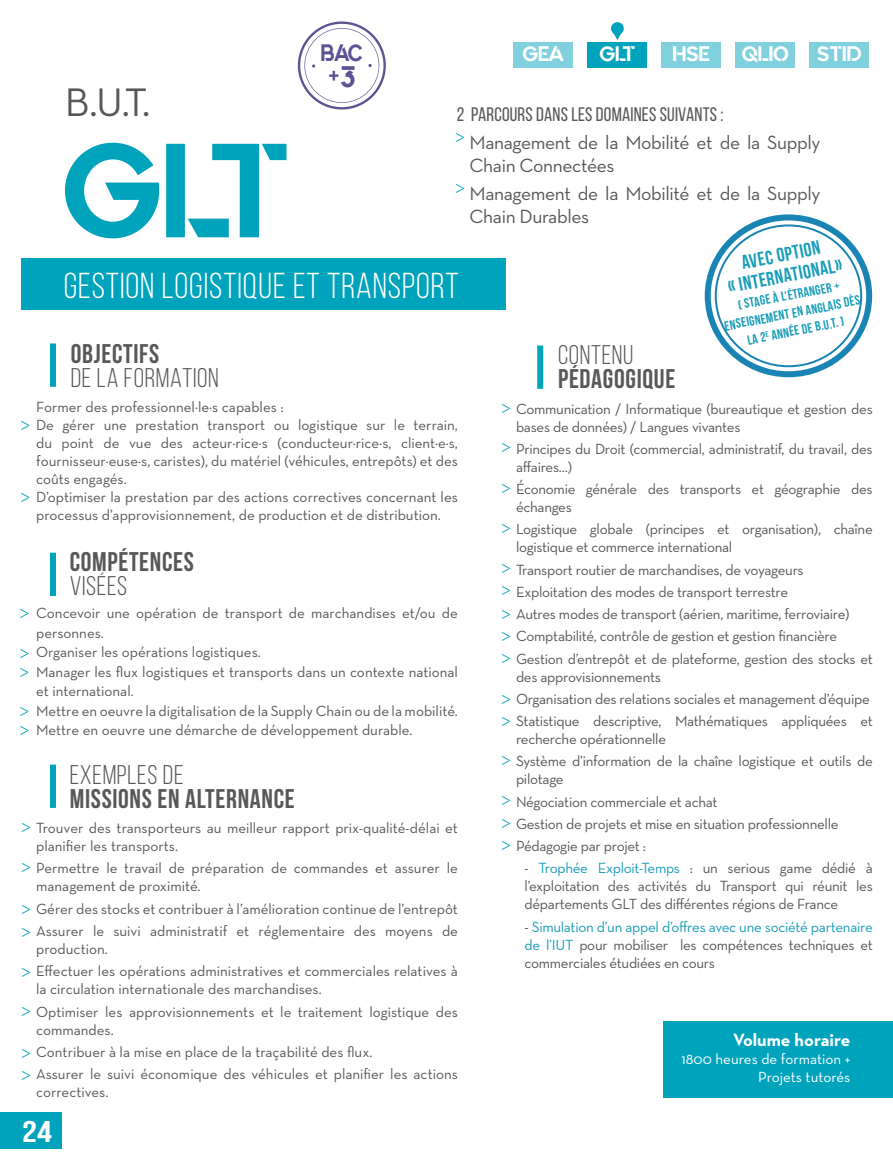
<style>
.page{position:relative;width:893px;height:1170px;background:#fff}
.page>*{position:absolute;margin:0;border:0;box-sizing:border-box;transform-origin:0 0}
.t1{font:133.5px "Quantify";color:#00a3bc}
.t2{font:40.5px "Neutra Text";color:#57585a}
.t3{font:36px "Bebas Neue";letter-spacing:.025em;color:#fff}
.t4{font:700 30px "Bebas Neue";color:#fff;scale:1.25 1}
.t5{font:29.55px "Quantify";color:#5c5393;scale:.94 1}
.t6{font:27px "Bebas Neue";letter-spacing:.025em;color:#57585a}
.t7{font:27px "Bebas Neue";letter-spacing:.025em;color:#57585a}
.t8{font:23.7px "Quantify";color:#5c5393;scale:.88 1}
.t9{font:21px "Quantify";color:#fff}
.t10{font:19.5px/23.4px "Neutra Text";letter-spacing:-.02em;color:#57585a}
.t11{font:19.5px "Bebas Neue";letter-spacing:.01em;color:#57585a}
.t12{font:700 19.5px/21px "Bebas Neue";color:#199db8;text-align:center}
.t13{font:18px/39.6px "Minion Pro";color:#00a3bc}
.t14{font:700 18px "Neutra Text";color:#fff}
.t15{font:15px/18px "Neutra Text";letter-spacing:-.01em;color:#57585a}
.t16{font:15px/18px "Neutra Text";color:#fff;text-align:right}
.t17{font:13.5px/18px "Bebas Neue";color:#199db8;text-align:center}
.s1{color:#199db8}
.s2{color:#4f5252}
</style>
<div class="page">
<div style="left:0;top:1111px;width:62px;height:37px;background:#00a3bc"></div>
<div style="left:21px;top:258px;width:485px;height:51px;background:#00a3bc"></div>
<div style="left:588px;top:42px;width:59px;height:25px;background:#00a3bc"></div>
<div style="left:809px;top:42px;width:60px;height:25px;background:#80d1dd"></div>
<div style="left:736px;top:42px;width:59px;height:25px;background:#80d1dd"></div>
<div style="left:662px;top:42px;width:59px;height:25px;background:#80d1dd"></div>
<div style="left:514px;top:42px;width:59px;height:25px;background:#80d1dd"></div>
<svg style="left:614px;top:34px;width:7px;height:6px"></svg>
<div style="left:611px;top:22px;width:13px;height:13px;background:#00a3bc;border-radius:50%"></div>
<div style="left:705px;top:214px;width:167px;height:163px;border:6px solid #1a85b4;border-radius:50%"></div>
<div style="left:663px;top:1020px;width:230px;height:77px;background:#00a3bc"></div>
<div style="left:537px;top:345px;width:6px;height:44px;background:#00a3bc"></div>
<div style="left:50px;top:343px;width:6px;height:44px;background:#00a3bc"></div>
<div style="left:50px;top:764px;width:6px;height:43px;background:#00a3bc"></div>
<svg style="left:298px;top:21px;width:88px;height:89px"></svg>
<div style="left:50px;top:552px;width:6px;height:44px;background:#00a3bc"></div>
<h3 class="t8" style="left:321px;top:39px;width:49px">BAC</h3>
<h3 class="t5" style="left:328px;top:60px;width:30px">+3</h3>
<h3 class="t9" style="left:522px;top:42px;width:43px">GEA</h3>
<h3 class="t9" style="left:599px;top:42px;width:37px">GLT</h3>
<h3 class="t9" style="left:673px;top:42px;width:39px">HSE</h3>
<h3 class="t9" style="left:742px;top:42px;width:49px">QLIO</h3>
<h3 class="t9" style="left:817px;top:42px;width:46px">STID</h3>
<h2 class="t2" style="left:65px;top:77px;width:87px">B.U.T.</h2>
<h3 class="t11" style="left:457px;top:104px;width:268px">2 PARCOURS DANS LES DOMAINES SUIVANTS :</h3>
<h3 class="t10" style="left:470px;top:130px;width:352px">Management de la Mobilité et de la Supply<br>Chain Connectées</h3>
<h3 class="t10" style="left:470px;top:181px;width:352px">Management de la Mobilité et de la Supply<br>Chain Durables</h3>
<p class="t13" style="left:455px;top:117px;width:11px">&gt;</p>
<h1 class="t1" style="left:62px;top:115px;width:230px">GLT</h1>
<h3 class="t3" style="left:64px;top:266px;width:396px">GESTION LOGISTIQUE ET TRANSPORT</h3>
<p class="t13" style="left:455px;top:168px;width:11px">&gt;</p>
<h3 class="t12" style="left:722px;top:255px;width:117px;rotate:-11deg">AVEC OPTION<br>« INTERNATIONAL»</h3>
<p class="t17" style="left:720px;top:299px;width:139px;rotate:-11deg">( STAGE À L’ÉTRANGER +<br>ENSEIGNEMENT EN ANGLAIS DÈS<br>LA 2<sup>E</sup> ANNÉE DE B.U.T. )</p>
<h3 class="t6" style="left:71px;top:338px;width:90px">OBJECTIFS</h3>
<h3 class="t7" style="left:71px;top:363px;width:149px">DE LA FORMATION</h3>
<h3 class="t7" style="left:558px;top:340px;width:77px">CONTENU</h3>
<h3 class="t6" style="left:558px;top:364px;width:119px">PÉDAGOGIQUE</h3>
<p class="t15" style="left:36px;top:397px;width:423px">Former des professionnel·le·s capables :<br>De gérer une prestation transport ou logistique sur le terrain, du point de vue des acteur·rice·s (conducteur·rice·s, client·e·s, fournisseur·euse·s, caristes), du matériel (véhicules, entrepôts) et des coûts engagés.<br>D’optimiser la prestation par des actions correctives concernant les processus d’approvisionnement, de production et de distribution.</p>
<p class="t13" style="left:21px;top:404px;width:11px">&gt;</p>
<p class="t13" style="left:21px;top:476px;width:11px">&gt;</p>
<p class="t13" style="left:20px;top:593px;width:11px">&gt;</p>
<p class="t13" style="left:20px;top:691px;width:11px">&gt;</p>
<p class="t13" style="left:20px;top:709px;width:11px">&gt;</p>
<h3 class="t6" style="left:70px;top:547px;width:126px">COMPÉTENCES</h3>
<h3 class="t7" style="left:70px;top:571px;width:59px">VISÉES</h3>
<p class="t15" style="left:36px;top:603px;width:423px;line-height:19.5px">Concevoir une opération de transport de marchandises et/ou de personnes.<br>Organiser les opérations logistiques.<br>Manager les flux logistiques et transports dans un contexte national et international.<br>Mettre en oeuvre la digitalisation de la Supply Chain ou de la mobilité.<br>Mettre en oeuvre une démarche de développement durable.</p>
<h3 class="t7" style="left:70px;top:760px;width:115px">EXEMPLES DE</h3>
<h3 class="t6" style="left:70px;top:783px;width:226px">MISSIONS EN ALTERNANCE</h3>
<p class="t15" style="left:36px;top:818px;width:423px">Trouver des transporteurs au meilleur rapport prix-qualité-délai et planifier les transports.</p>
<p class="t15" style="left:36px;top:859px;width:423px">Permettre le travail de préparation de commandes et assurer le management de proximité.</p>
<p class="t15" style="left:36px;top:897px;width:423px;line-height:22.2px">Gérer des stocks et contribuer à l’amélioration continue de l’entrepôt<br>Assurer le suivi administratif et réglementaire des moyens de</p>
<p class="t15" style="left:36px;top:937px;width:423px;line-height:22.2px">production.<br>Effectuer les opérations administratives et commerciales relatives à</p>
<p class="t15" style="left:36px;top:977px;width:423px;line-height:22.2px">la circulation internationale des marchandises.<br>Optimiser les approvisionnements et le traitement logistique des</p>
<p class="t15" style="left:36px;top:1017px;width:423px;line-height:22.2px">commandes.<br>Contribuer à la mise en place de la traçabilité des flux.<br>Assurer le suivi économique des véhicules et planifier les actions</p>
<p class="t15" style="left:36px;top:1082px;width:74px">correctives.</p>
<p class="t13" style="left:21px;top:806px;width:11px">&gt; &gt;</p>
<p class="t13" style="left:21px;top:888px;width:11px">&gt;</p>
<p class="t13" style="left:21px;top:911px;width:11px">&gt;</p>
<p class="t13" style="left:21px;top:951px;width:11px">&gt;</p>
<p class="t13" style="left:21px;top:990px;width:11px">&gt;</p>
<p class="t13" style="left:21px;top:1031px;width:11px">&gt;</p>
<p class="t13" style="left:21px;top:1054px;width:11px">&gt;</p>
<h3 class="t4" style="left:22px;top:1114px;width:25px">24</h3>
<p class="t15" style="left:516px;top:399px;width:358px">Communication / Informatique (bureautique et gestion des bases de données) / Langues vivantes</p>
<p class="t15" style="left:516px;top:439px;width:358px">Principes du Droit (commercial, administratif, du travail, des affaires…)</p>
<p class="t15" style="left:516px;top:479px;width:358px">Économie générale des transports et géographie des échanges</p>
<p class="t15" style="left:516px;top:520px;width:358px">Logistique globale (principes et organisation), chaîne logistique et commerce international</p>
<p class="t15" style="left:516px;top:558px;width:358px;line-height:22.2px">Transport routier de marchandises, de voyageurs Exploitation des modes de transport terrestre<br>Autres modes de transport (aérien, maritime, ferroviaire)<br>Comptabilité, contrôle de gestion et gestion financière Gestion d’entrepôt et de plateforme, gestion des stocks et</p>
<p class="t15" style="left:516px;top:665px;width:358px;line-height:22.2px">des approvisionnements<br>Organisation des relations sociales et management d’équipe<br>Statistique descriptive, Mathématiques appliquées et</p>
<p class="t15" style="left:516px;top:727px;width:358px;line-height:22.2px">recherche opérationnelle<br>Système d’information de la chaîne logistique et outils de</p>
<p class="t15" style="left:516px;top:767px;width:324px;line-height:22.2px">pilotage<br>Négociation commerciale et achat<br>Gestion de projets et mise en situation professionnelle<br>Pédagogie par projet :</p>
<p class="t15" style="left:524px;top:859px;width:350px;text-align:justify">- <span class="s1">Trophée Exploit-Temps</span> <span class="s2">:</span> un serious game dédié à l’exploitation des activités du Transport qui réunit les départements GLT des différentes régions de France</p>
<p class="t15" style="left:524px;top:917px;width:350px;text-align:justify">- <span class="s1">Simulation d’un appel d’offres avec une société partenaire de l’IUT</span> pour mobiliser les compétences techniques et commerciales étudiées en cours</p>
<p class="t13" style="left:501px;top:387px;width:11px">&gt; &gt;</p>
<p class="t13" style="left:501px;top:467px;width:11px">&gt;</p>
<p class="t13" style="left:501px;top:508px;width:11px">&gt;</p>
<p class="t13" style="left:501px;top:548px;width:11px">&gt;</p>
<p class="t13" style="left:501px;top:570px;width:11px">&gt;</p>
<p class="t13" style="left:501px;top:593px;width:11px">&gt;</p>
<p class="t13" style="left:501px;top:615px;width:11px">&gt;</p>
<p class="t13" style="left:501px;top:637px;width:11px">&gt;</p>
<p class="t13" style="left:501px;top:678px;width:11px">&gt;</p>
<p class="t13" style="left:501px;top:700px;width:11px">&gt;</p>
<p class="t13" style="left:501px;top:740px;width:11px">&gt;</p>
<p class="t13" style="left:501px;top:779px;width:11px">&gt;</p>
<p class="t13" style="left:501px;top:810px;width:11px;line-height:22.5px">&gt; &gt;</p>
<p class="t14" style="left:733px;top:1028px;width:119px">Volume horaire</p>
<p class="t16" style="left:681px;top:1049px;width:170px">1800 heures de formation +<br>Projets tutorés</p>
</div>
